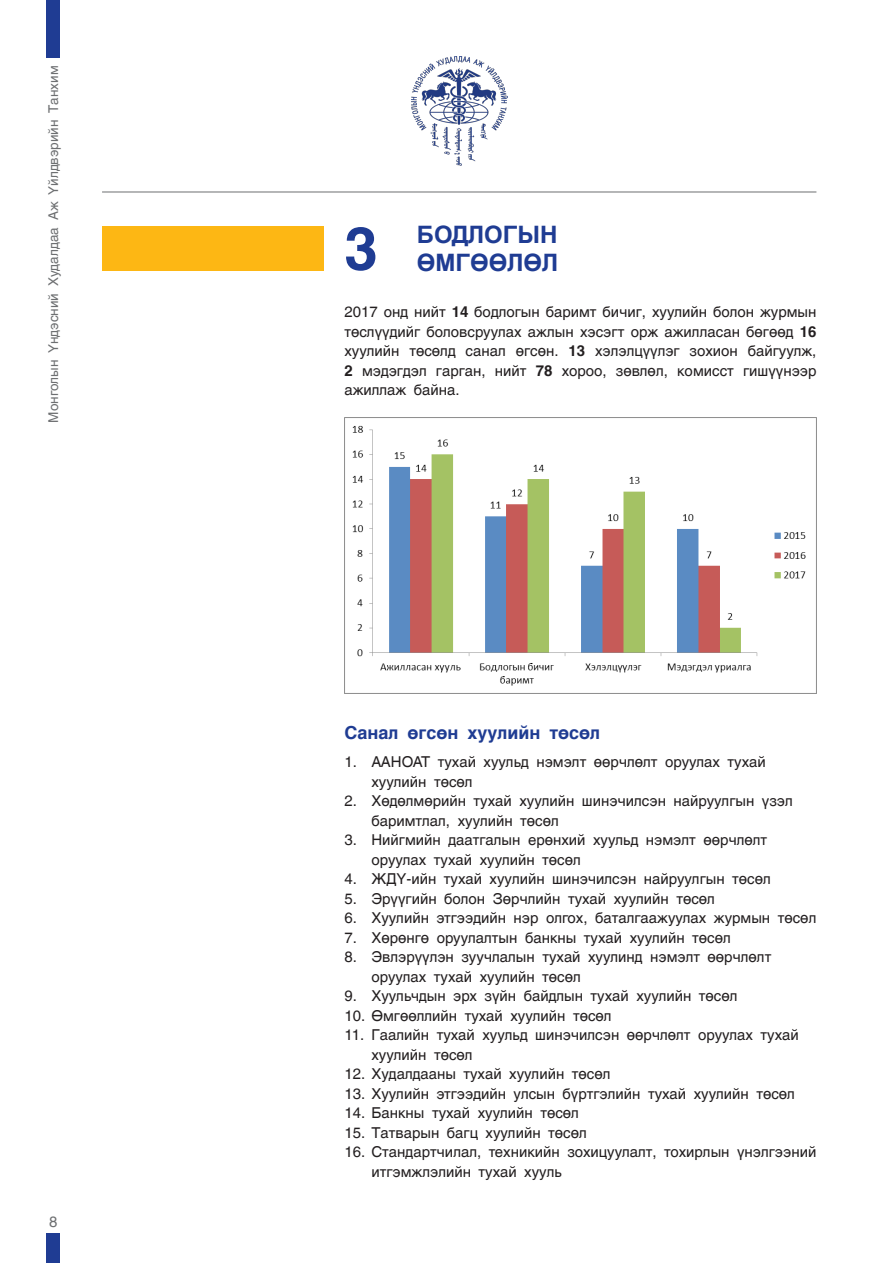
<style>
.page{position:relative;width:893px;height:1263px;background:#fff}
.page>*{position:absolute;margin:0;border:0;box-sizing:border-box;transform-origin:0 0}
.t1{font:700 60px "Mogul Helvetica";color:#1f3c93}
.t2{font:700 24px/28px "Mogul Helvetica";color:#1f3c93}
.t3{font:700 18px "Mogul Helvetica";color:#1f3c93}
.t4{font:15px/19.5px "Mogul Helvetica";color:#231f20}
.t5{font:15px "Mogul Helvetica";color:#6d6f71}
.t6{font:13.5px "Mogul Helvetica";color:#6d6f71}
.s1{font-weight:700}
</style>
<div class="page">
<div style="left:46px;top:0;width:14px;height:57px;background:#1f3c93"></div>
<div style="left:46px;top:1233px;width:14px;height:30px;background:#1f3c93"></div>
<div style="left:102px;top:226px;width:221px;height:44px;background:#fdb714"></div>
<hr style="left:102px;top:192px;width:714px;height:1px;background:#6d6f71">
<img style="left:411px;top:56px;width:96px;height:110px">
<img style="left:344px;top:418px;width:472px;height:276px">
<p class="t6" style="left:46px;top:422px;width:358px;rotate:-90deg">Монголын Үндэсний Худалдаа Аж Үйлдвэрийн Танхим</p>
<p class="t5" style="left:49px;top:1213px;width:10px">8</p>
<h1 class="t1" style="left:344px;top:215px;width:35px">3</h1>
<h2 class="t2" style="left:417px;top:221px;width:143px">БОДЛОГЫН<br>ӨМГӨӨЛӨЛ</h2>
<p class="t4" style="left:344px;top:302px;width:473px;text-align:justify">2017 онд нийт <span class="s1">14</span> бодлогын баримт бичиг, хуулийн болон журмын төслүүдийг боловсруулах ажлын хэсэгт орж ажилласан бөгөөд <span class="s1">16 </span>хуулийн төсөлд санал өгсөн. <span class="s1">13</span> хэлэлцүүлэг зохион байгуулж, <span class="s1">2</span> мэдэгдэл гарган, нийт <span class="s1">78</span> хороо, зөвлөл, комисст гишүүнээр ажиллаж байна.</p>
<p class="t3" style="left:344px;top:723px;width:257px">Санал өгсөн хуулийн төсөл</p>
<p class="t4" style="left:371px;top:752px;width:396px;text-indent:-27px">1. ААНОАТ тухай хуульд нэмэлт өөрчлөлт оруулах тухай хуулийн төсөл</p>
<p class="t4" style="left:371px;top:791px;width:423px;text-indent:-27px">2. Хөдөлмөрийн тухай хуулийн шинэчилсэн найруулгын үзэл баримтлал, хуулийн төсөл</p>
<p class="t4" style="left:371px;top:830px;width:397px;text-indent:-27px">3. Нийгмийн даатгалын ерөнхий хуульд нэмэлт өөрчлөлт оруулах тухай хуулийн төсөл</p>
<p class="t4" style="left:344px;top:869px;width:428px">4. ЖДҮ-ийн тухай хуулийн шинэчилсэн найруулгын төсөл</p>
<p class="t4" style="left:344px;top:889px;width:372px">5. Эрүүгийн болон Зөрчлийн тухай хуулийн төсөл</p>
<p class="t4" style="left:344px;top:908px;width:473px">6. Хуулийн этгээдийн нэр олгох, баталгаажуулах журмын төсөл</p>
<p class="t4" style="left:344px;top:928px;width:388px">7. Хөрөнгө оруулалтын банкны тухай хуулийн төсөл</p>
<p class="t4" style="left:371px;top:947px;width:401px;text-indent:-27px">8. Эвлэрүүлэн зуучлалын тухай хуулинд нэмэлт өөрчлөлт оруулах тухай хуулийн төсөл</p>
<p class="t4" style="left:344px;top:986px;width:395px">9. Хуульчдын эрх зүйн байдлын тухай хуулийн төсөл</p>
<p class="t4" style="left:344px;top:1006px;width:269px">10. Өмгөөллийн тухай хуулийн төсөл</p>
<p class="t4" style="left:371px;top:1025px;width:429px;text-indent:-27px">11. Гаалийн тухай хуульд шинэчилсэн өөрчлөлт оруулах тухай хуулийн төсөл</p>
<p class="t4" style="left:344px;top:1064px;width:268px">12. Худалдааны тухай хуулийн төсөл</p>
<p class="t4" style="left:344px;top:1084px;width:452px">13. Хуулийн этгээдийн улсын бүртгэлийн тухай хуулийн төсөл</p>
<p class="t4" style="left:344px;top:1103px;width:236px">14. Банкны тухай хуулийн төсөл</p>
<p class="t4" style="left:344px;top:1123px;width:244px">15. Татварын багц хуулийн төсөл</p>
<p class="t4" style="left:371px;top:1142px;width:446px;text-indent:-27px">16. Стандартчилал, техникийн зохицуулалт, тохирлын үнэлгээний итгэмжлэлийн тухай хууль</p>
</div>
